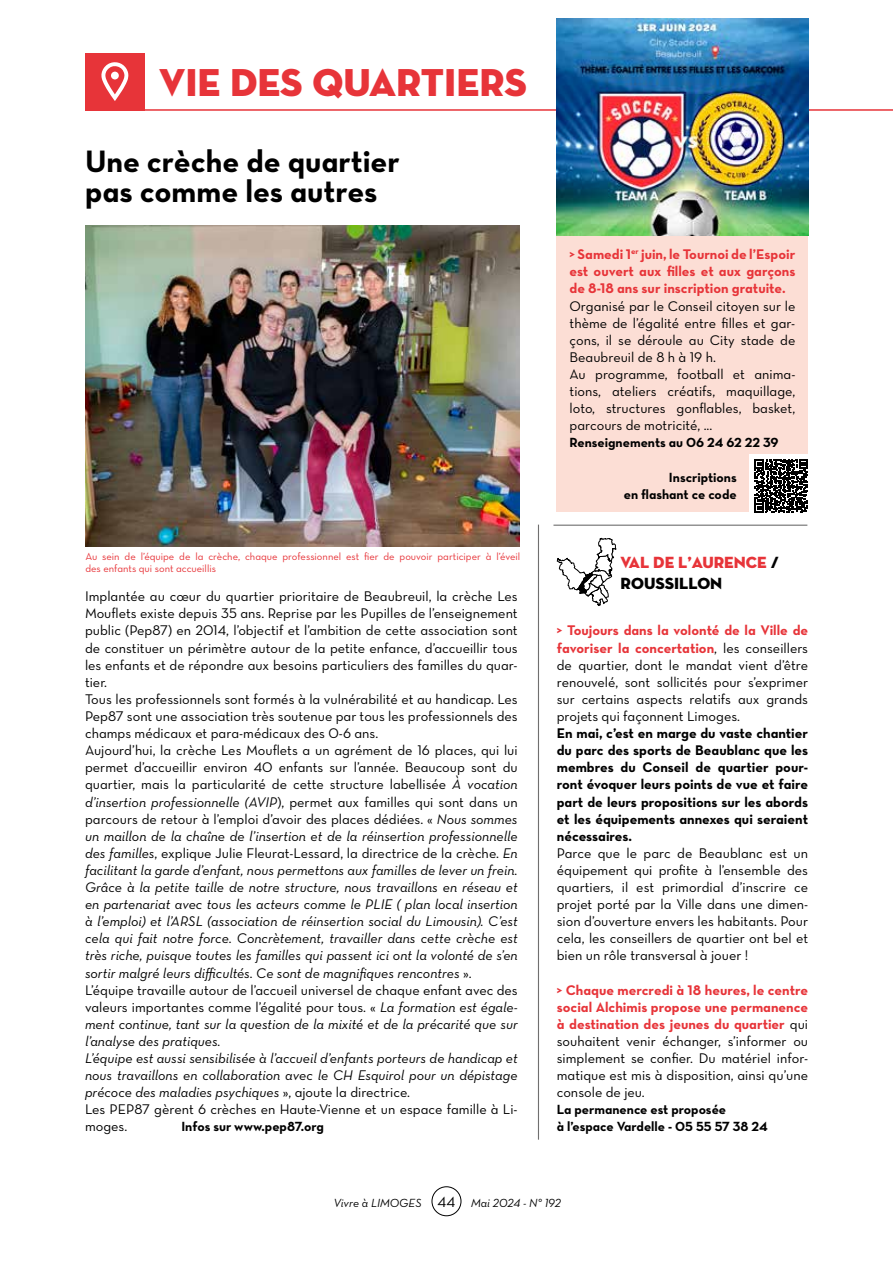
<style>
.page{position:relative;width:893px;height:1263px;background:#fff}
.page>*{position:absolute;margin:0;border:0;box-sizing:border-box;transform-origin:0 0}
.t1{font:39.6px "Neutra Disp Titling";color:#e73439}
.t2{font:31.5px/30px "Neutra Text Bold Alt";color:#000}
.t3{font:16.5px/21px "Neutra Disp Titling";color:#e73439}
.t4{font:14.25px/17.1px "Neutra Text Book Alt";color:#000}
.t5{font:14.25px/17.1px "Neutra Text Book Italic Alt";color:#000;text-align:justify}
.t6{font:14.25px/17.1px "Neutra Text Bold Alt";color:#e73439;text-align:justify}
.t7{font:14.25px/17.1px "Neutra Text Bold Alt";color:#000;text-align:justify}
.t8{font:13.5px/17.1px "Neutra Text Bold Alt";color:#000;text-align:right}
.t9{font:12px "Neutra Text Book Italic Alt";color:#000}
.t10{font:10.5px/12px "Neutra Text Book Alt";color:#e73439}
.s1{font-family:"Neutra Text Book Italic Alt"}
.s2{font-family:"Neutra Text Book Alt"}
.s3{color:#000}
.s4{font-family:"Neutra Text Book Alt";color:#000}
.s5{font-family:"Neutra Text Book Alt";font-size:15px}
</style>
<div class="page">
<hr style="left:85px;top:109px;width:808px;height:2px;background:#e73439">
<div style="left:85px;top:53px;width:60px;height:58px;background:#e73439"></div>
<svg style="left:101px;top:62px;width:28px;height:39px"></svg>
<div style="left:111px;top:72px;width:8px;height:7px;background:#fff;border-radius:50%"></div>
<hr style="left:553px;top:525px;width:254px;height:1px;background:#706f6f">
<hr style="left:538px;top:525px;width:1px;height:615px;background:#706f6f">
<div style="left:557px;top:235px;width:251px;height:276px;background:#fcded5"></div>
<img style="left:85px;top:225px;width:435px;height:321px">
<svg style="left:556px;top:537px;width:61px;height:69px"></svg>
<div style="left:749px;top:454px;width:64px;height:64px;background:#fff"></div>
<svg style="left:755px;top:459px;width:53px;height:53px"></svg>
<img style="left:557px;top:18px;width:251px;height:217px">
<div style="left:432px;top:1186px;width:29px;height:30px;border:1px solid #000;border-radius:50%"></div>
<h1 class="t1" style="left:159px;top:58px;width:369px">VIE DES QUARTIERS</h1>
<h2 class="t2" style="left:85px;top:145px;width:316px">Une crèche de quartier pas comme les autres</h2>
<p class="t10" style="left:85px;top:550px;width:436px">Au sein de l’équipe de la crèche, chaque professionnel est fier de pouvoir participer à l’éveil des enfants qui sont accueillis</p>
<p class="t4" style="left:85px;top:588px;width:434px">Implantée au cœur du quartier prioritaire de Beaubreuil, la crèche Les Mouflets existe depuis 35 ans. Reprise par les Pupilles de l’enseignement public (Pep87) en 2014, l’objectif et l’ambition de cette association sont de constituer un périmètre autour de la petite enfance, d’accueillir tous les enfants et de répondre aux besoins particuliers des familles du quar&shy;tier.<br>Tous les professionnels sont formés à la vulnérabilité et au handicap. Les Pep87 sont une association très soutenue par tous les professionnels des champs médicaux et para-médicaux des 0-6 ans.<br>Aujourd’hui, la crèche Les Mouflets a un agrément de 16 places, qui lui permet d’accueillir environ 40 enfants sur l’année. Beaucoup sont du quartier, mais la particularité de cette structure labellisée <span class="s1">À vocation d’insertion professionnelle (AVIP</span>), permet aux familles qui sont dans un parcours de retour à l’emploi d’avoir des places dédiées. « <span class="s1">Nous sommes</span></p>
<p class="t5" style="left:85px;top:827px;width:434px">un maillon de la chaîne de l’insertion et de la réinsertion professionnelle</p>
<p class="t4" style="left:85px;top:844px;width:434px"><span class="s1">des familles</span>, explique Julie Fleurat-Lessard, la directrice de la crèche. <span class="s1">En</span></p>
<p class="t5" style="left:85px;top:861px;width:434px">facilitant la garde d’enfant, nous permettons aux familles de lever un frein.<br>Grâce à la petite taille de notre structure, nous travaillons en réseau et en partenariat avec tous les acteurs comme le PLIE ( plan local insertion à l’emploi) et l’ARSL (association de réinsertion social du Limousin). C’est cela qui fait notre force. Concrètement, travailler dans cette crèche est très riche, puisque toutes les familles qui passent ici ont la volonté de s’en sortir malgré leurs difficultés. Ce sont de magnifiques rencontres <span class="s2">».</span></p>
<p class="t4" style="left:85px;top:981px;width:434px">L’équipe travaille autour de l’accueil universel de chaque enfant avec des valeurs importantes comme l’égalité pour tous. « <span class="s1">La formation est égale-</span></p>
<p class="t5" style="left:85px;top:1015px;width:434px;text-align:left">ment continue, tant sur la question de la mixité et de la précarité que sur l’analyse des pratiques.<br>L’équipe est aussi sensibilisée à l’accueil d’enfants porteurs de handicap et nous travaillons en collaboration avec le CH Esquirol pour un dépistage précoce des maladies psychiques <span class="s2">», ajoute la directrice.</span></p>
<p class="t4" style="left:85px;top:1101px;width:434px">Les PEP87 gèrent 6 crèches en Haute-Vienne et un espace famille à Li&shy;moges.</p>
<p class="t8" style="left:181px;top:1118px;width:144px">Infos sur www.pep87.org</p>
<p class="t6" style="left:569px;top:245px;width:227px">&gt; Samedi 1<sup>er</sup> juin, le Tournoi de l’Espoir est ouvert aux filles et aux garçons de 8-18 ans sur inscription gratuite.</p>
<p class="t4" style="left:570px;top:297px;width:227px">Organisé par le Conseil citoyen sur le thème de l’égalité entre filles et gar&shy;çons, il se déroule au City stade de Beaubreuil de 8 h à 19 h.<br>Au programme, football et anima&shy;tions, ateliers créatifs, maquillage, loto, structures gonflables, basket, parcours de motricité, ...</p>
<p class="t8" style="left:569px;top:434px;width:211px">Renseignements au 06 24 62 22 39</p>
<p class="t8" style="left:624px;top:468px;width:114px">Inscriptions<br>en flashant ce code</p>
<p class="t3" style="left:621px;top:551px;width:160px">VAL DE L’AURENCE <span class="s3">/<br>ROUSSILLON</span></p>
<p class="t6" style="left:557px;top:622px;width:253px">&gt; Toujours dans la volonté de la Ville de favoriser la concertation<span class="s4">, les conseillers</span></p>
<p class="t4" style="left:557px;top:656px;width:253px;text-align:justify">de quartier, dont le mandat vient d’être renouvelé, sont sollicités pour s’exprimer sur certains aspects relatifs aux grands projets qui façonnent Limoges.</p>
<p class="t7" style="left:557px;top:724px;width:253px">En mai, c’est en marge du vaste chantier du parc des sports de Beaublanc que les membres du Conseil de quartier pour&shy;ront évoquer leurs points de vue et faire part de leurs propositions sur les abords et les équipements annexes qui seraient nécessaires.</p>
<p class="t4" style="left:557px;top:844px;width:253px;text-align:justify">Parce que le parc de Beaublanc est un équipement qui profite à l’ensemble des quartiers, il est primordial d’inscrire ce projet porté par la Ville dans une dimen&shy;sion d’ouverture envers les habitants. Pour cela, les conseillers de quartier ont bel et bien un rôle transversal à jouer !</p>
<p class="t6" style="left:557px;top:981px;width:253px">&gt; Chaque mercredi à 18 heures, le centre social Alchimis propose une permanence à destination des jeunes du quartier <span class="s4">qui</span></p>
<p class="t4" style="left:557px;top:1032px;width:253px;text-align:justify">souhaitent venir échanger, s’informer ou simplement se confier. Du matériel infor&shy;matique est mis à disposition, ainsi qu’une console de jeu.</p>
<p class="t8" style="left:557px;top:1101px;width:212px;text-align:left">La permanence est proposée<br>à l’espace Vardelle - 05 55 57 38 24</p>
<p class="t9" style="left:334px;top:1195px;width:229px">Vivre à LIMOGES <span class="s5">44</span> Mai 2024 - N° 192</p>
</div>
